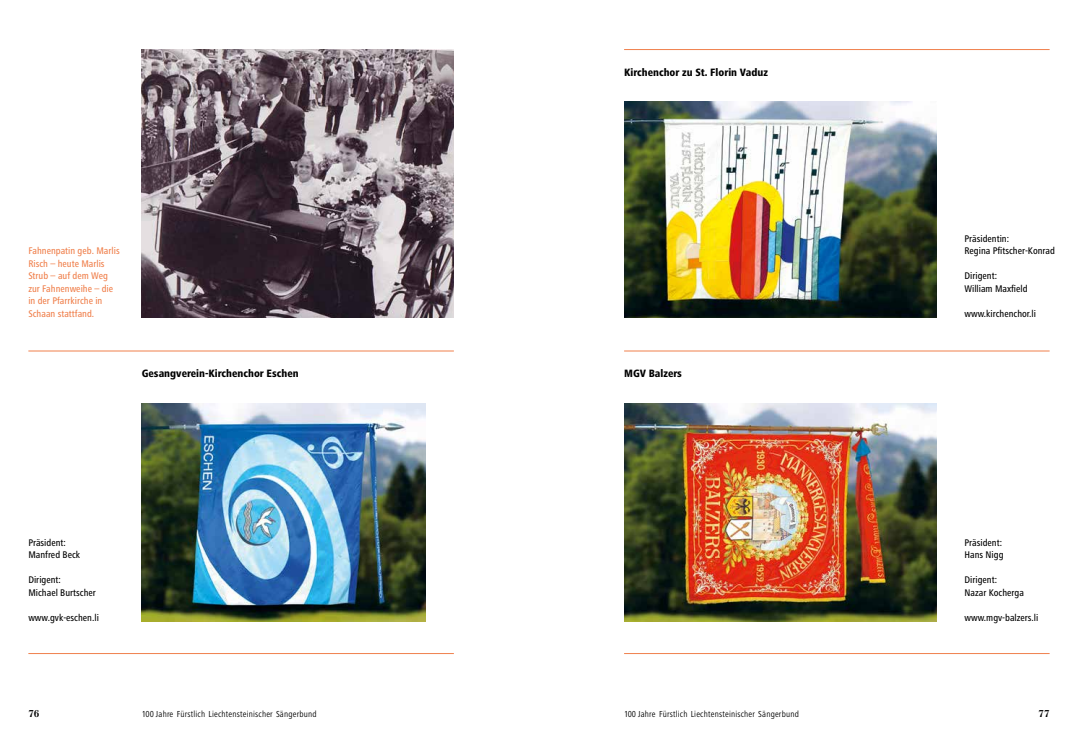
<style>
.page{position:relative;width:1078px;height:752px;background:#fff}
.page>*{position:absolute;margin:0;border:0;box-sizing:border-box;transform-origin:0 0}
.t1{font:800 condensed 11px "Frutiger Next LT";color:#000}
.t2{font:500 condensed 10px/12.5px "Frutiger Next LT";color:#000}
.t3{font:500 condensed 10px/12.5px "Frutiger Next LT";color:#f0804c}
.t4{font:700 10px "Walbaum LT";color:#000}
.t5{font:condensed 9px "Frutiger Next LT";letter-spacing:.02em;color:#000}
</style>
<div class="page">
<hr style="left:624px;top:49px;width:425px;height:1px;background:#f0804c">
<img style="left:624px;top:102px;width:311px;height:215px">
<hr style="left:624px;top:350px;width:425px;height:1px;background:#f0804c">
<img style="left:624px;top:403px;width:311px;height:217px">
<hr style="left:624px;top:653px;width:425px;height:1px;background:#f0804c">
<img style="left:142px;top:49px;width:312px;height:268px">
<hr style="left:28px;top:653px;width:426px;height:1px;background:#f0804c">
<hr style="left:28px;top:350px;width:426px;height:1px;background:#f0804c">
<img style="left:142px;top:403px;width:283px;height:217px">
<p class="t3" style="left:28px;top:244px;width:93px">Fahnenpatin geb. Marlis<br>Risch – heute Marlis<br>Strub – auf dem Weg zur Fahnenweihe – die in der Pfarrkirche in<br>Schaan stattfand.</p>
<p class="t1" style="left:142px;top:367px;width:158px">Gesangverein-Kirchenchor Eschen</p>
<p class="t2" style="left:28px;top:536px;width:53px">Präsident:<br>Manfred Beck</p>
<p class="t2" style="left:28px;top:573px;width:69px">Dirigent:<br>Michael Burtscher</p>
<p class="t2" style="left:28px;top:611px;width:72px">www.gvk-eschen.li</p>
<p class="t1" style="left:624px;top:66px;width:145px">Kirchenchor zu St. Florin Vaduz</p>
<p class="t1" style="left:624px;top:367px;width:59px">MGV Balzers</p>
<p class="t2" style="left:964px;top:232px;width:92px">Präsidentin:<br>Regina Pfitscher-Konrad</p>
<p class="t2" style="left:964px;top:270px;width:65px">Dirigent:<br>William Maxfield</p>
<p class="t2" style="left:964px;top:307px;width:73px">www.kirchenchor.li</p>
<p class="t2" style="left:964px;top:536px;width:41px">Präsident:<br>Hans Nigg</p>
<p class="t2" style="left:964px;top:573px;width:61px">Dirigent:<br>Nazar Kocherga</p>
<p class="t2" style="left:964px;top:611px;width:75px">www.mgv-balzers.li</p>
<p class="t4" style="left:28px;top:707px;width:13px">76</p>
<p class="t5" style="left:142px;top:708px;width:176px">100 Jahre Fürstlich Liechtensteinischer Sängerbund</p>
<p class="t5" style="left:624px;top:708px;width:176px">100 Jahre Fürstlich Liechtensteinischer Sängerbund</p>
<p class="t4" style="left:1038px;top:707px;width:13px">77</p>
</div>
